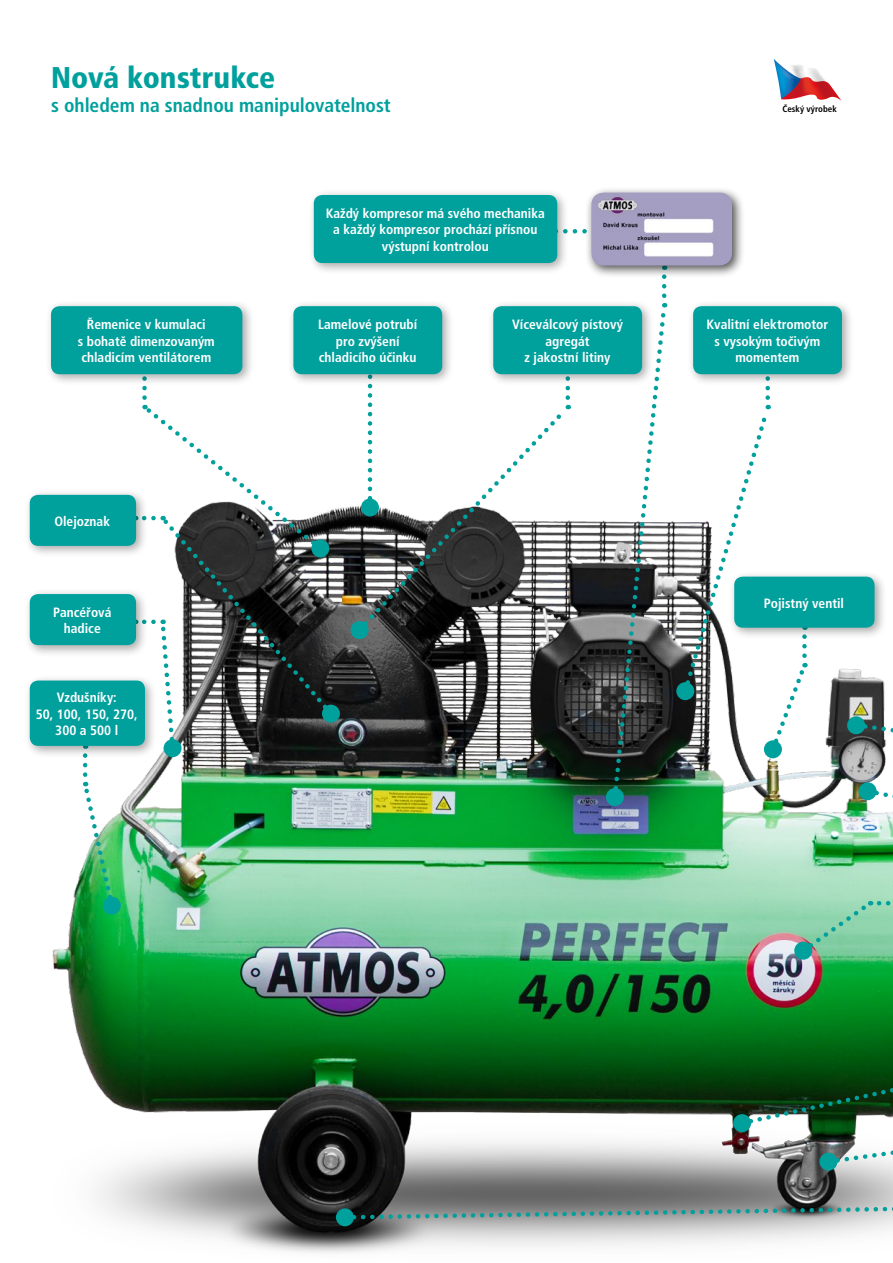
<style>
.page{position:relative;width:893px;height:1263px;background:#fff}
.page>*{position:absolute;margin:0;border:0;box-sizing:border-box;transform-origin:0 0}
.t1{font:900 condensed 30px "Frutiger CE";color:#00a09d}
.t2{font:700 condensed 19.5px "Frutiger CE";color:#00a09d}
.t3{font:700 condensed 13.5px/16.2px "Frutiger CE";color:#fff;text-align:center}
.t4{font:700 condensed 9px "Frutiger CE";color:#000}
</style>
<div class="page">
<svg style="left:572px;top:229px;width:13px;height:4px"></svg>
<img style="left:52px;top:506px;width:841px;height:747px">
<svg style="left:142px;top:387px;width:5px;height:11px"></svg>
<img style="left:81px;top:782px;width:34px;height:126px">
<svg style="left:83px;top:758px;width:4px;height:17px"></svg>
<div style="left:103px;top:897px;width:18px;height:18px;background:#00a09d;border-radius:50%"></div>
<div style="left:322px;top:705px;width:18px;height:18px;background:#00a09d;border-radius:50%"></div>
<svg style="left:135px;top:404px;width:197px;height:346px"></svg>
<div style="left:164px;top:739px;width:18px;height:18px;background:#00a09d;border-radius:50%"></div>
<svg style="left:368px;top:387px;width:4px;height:17px"></svg>
<svg style="left:359px;top:404px;width:212px;height:226px"></svg>
<svg style="left:565px;top:387px;width:5px;height:11px"></svg>
<div style="left:351px;top:621px;width:18px;height:18px;background:#00a09d;border-radius:50%"></div>
<svg style="left:765px;top:387px;width:5px;height:11px"></svg>
<svg style="left:676px;top:682px;width:18px;height:18px"></svg>
<svg style="left:611px;top:303px;width:58px;height:496px"></svg>
<svg style="left:662px;top:278px;width:4px;height:18px"></svg>
<div style="left:606px;top:788px;width:18px;height:18px;background:#00a09d;border-radius:50%"></div>
<svg style="left:682px;top:405px;width:127px;height:346px"></svg>
<div style="left:764px;top:740px;width:18px;height:18px;background:#00a09d;border-radius:50%"></div>
<svg style="left:856px;top:721px;width:37px;height:35px"></svg>
<div style="left:847px;top:716px;width:18px;height:18px;background:#00a09d;border-radius:50%"></div>
<svg style="left:868px;top:788px;width:25px;height:44px"></svg>
<div style="left:859px;top:782px;width:18px;height:18px;background:#00a09d;border-radius:50%"></div>
<svg style="left:803px;top:899px;width:70px;height:54px;background:#89cfaa"></svg>
<svg style="left:879px;top:901px;width:14px;height:4px"></svg>
<div style="left:794px;top:942px;width:18px;height:18px;background:#00a09d;border-radius:50%"></div>
<div style="left:733px;top:1114px;width:18px;height:18px;background:#00a09d;border-radius:50%"></div>
<svg style="left:742px;top:1050px;width:151px;height:115px"></svg>
<div style="left:819px;top:1153px;width:18px;height:18px;background:#00a09d;border-radius:50%"></div>
<svg style="left:345px;top:1201px;width:548px;height:21px;background:#808d8d"></svg>
<div style="left:336px;top:1208px;width:18px;height:18px;background:#00a09d;border-radius:50%"></div>
<div style="left:24px;top:674px;width:133px;height:84px;background:#000;opacity:.35"></div>
<div style="left:30px;top:680px;width:115px;height:66px;background:#00a09d;border-radius:9px"></div>
<div style="left:24px;top:588px;width:124px;height:69px;background:#000;opacity:.35"></div>
<div style="left:30px;top:594px;width:106px;height:51px;background:#00a09d;border-radius:9px"></div>
<div style="left:24px;top:489px;width:124px;height:69px;background:#000;opacity:.35"></div>
<div style="left:30px;top:495px;width:106px;height:51px;background:#00a09d;border-radius:9px"></div>
<div style="left:45px;top:300px;width:209px;height:87px;background:#000;opacity:.35"></div>
<div style="left:51px;top:306px;width:191px;height:68px;background:#00a09d;border-radius:9px"></div>
<div style="left:287px;top:300px;width:168px;height:87px;background:#000;opacity:.35"></div>
<div style="left:293px;top:306px;width:149px;height:68px;background:#00a09d;border-radius:9px"></div>
<div style="left:487px;top:300px;width:167px;height:87px;background:#000;opacity:.35"></div>
<div style="left:493px;top:306px;width:149px;height:68px;background:#00a09d;border-radius:9px"></div>
<div style="left:728px;top:571px;width:159px;height:69px;background:#000;opacity:.35"></div>
<div style="left:734px;top:577px;width:140px;height:51px;background:#00a09d;border-radius:9px"></div>
<div style="left:687px;top:300px;width:167px;height:87px;background:#000;opacity:.35"></div>
<div style="left:693px;top:306px;width:149px;height:68px;background:#00a09d;border-radius:9px"></div>
<div style="left:308px;top:189px;width:261px;height:86px;background:#000;opacity:.35"></div>
<div style="left:314px;top:195px;width:243px;height:68px;background:#00a09d;border-radius:9px"></div>
<div style="left:585px;top:186px;width:160px;height:92px;background:#000;opacity:.7"></div>
<img style="left:591px;top:193px;width:141px;height:72px">
<svg style="left:774px;top:59px;width:68px;height:42px"></svg>
<h1 class="t1" style="left:51px;top:60px;width:226px">Nová konstrukce</h1>
<h2 class="t2" style="left:51px;top:94px;width:341px">s ohledem na snadnou manipulovatelnost</h2>
<p class="t4" style="left:782px;top:103px;width:56px">Český výrobek</p>
<p class="t3" style="left:326px;top:206px;width:221px">Každý kompresor má svého mechanika a každý kompresor prochází přísnou výstupní kontrolou</p>
<p class="t3" style="left:78px;top:317px;width:139px">Řemenice v kumulaci<br>s bohatě dimenzovaným chladicím ventilátorem</p>
<p class="t3" style="left:318px;top:317px;width:101px">Lamelové potrubí pro zvýšení chladicího účinku</p>
<p class="t3" style="left:512px;top:317px;width:112px">Víceválcový pístový agregát<br>z jakostní litiny</p>
<p class="t3" style="left:54px;top:513px;width:57px">Olejoznak</p>
<p class="t3" style="left:53px;top:604px;width:60px">Pancéřová hadice</p>
<p class="t3" style="left:36px;top:690px;width:103px">Vzdušníky:<br>50, 100, 150, 270,<br>300 a 500 l</p>
<p class="t3" style="left:706px;top:317px;width:123px">Kvalitní elektromotor s vysokým točivým momentem</p>
<p class="t3" style="left:764px;top:595px;width:82px">Pojistný ventil</p>
</div>
